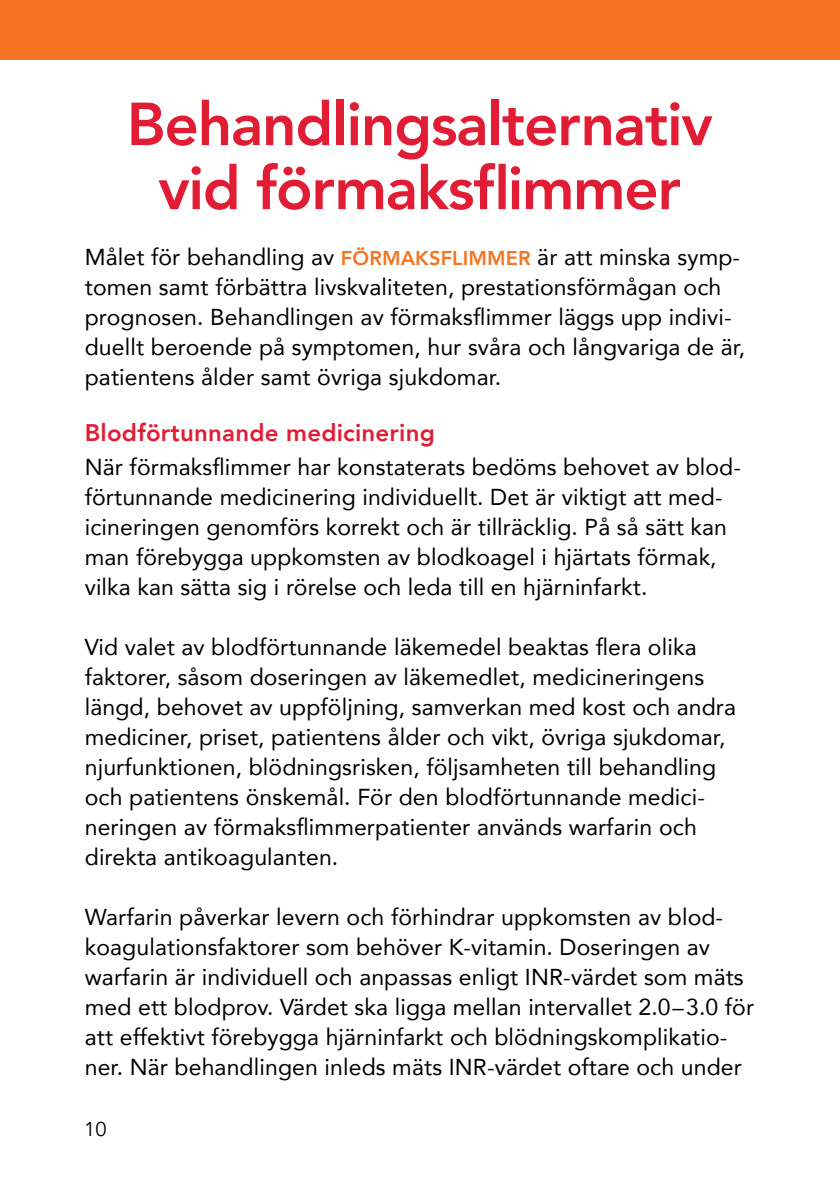
<style>
.page{position:relative;width:840px;height:1191px;background:#fff}
.page>*{position:absolute;margin:0;border:0;box-sizing:border-box;transform-origin:0 0}
.t1{font:800 60px/64px "Avenir";letter-spacing:-.02em;color:#e11d35;text-align:center}
.t2{font:800 24px "Avenir";letter-spacing:.01em;color:#e11d35}
.t3{font:23px/30px "Avenir";letter-spacing:.005em;color:#000}
.t4{font:20px "Avenir";color:#000}
.s1{font-weight:800;font-size:20px;color:#f47421}
</style>
<div class="page">
<div style="left:0;top:0;width:839px;height:60px;background:#f47421"></div>
<h1 class="t1" style="left:127px;top:92px;width:587px">Behandlingsalternativ vid förmaksflimmer</h1>
<p class="t3" style="left:85px;top:241px;width:661px">Målet för behandling av <span class="s1">FÖRMAKSFLIMMER</span> är att minska symp&shy;tomen samt förbättra livskvaliteten, prestationsförmågan och prognosen. Behandlingen av förmaksflimmer läggs upp indivi&shy;duellt beroende på symptomen, hur svåra och långvariga de är, patientens ålder samt övriga sjukdomar.</p>
<p class="t2" style="left:85px;top:414px;width:351px">Blodförtunnande medicinering</p>
<p class="t3" style="left:85px;top:451px;width:657px">När förmaksflimmer har konstaterats bedöms behovet av blod&shy;förtunnande medicinering individuellt. Det är viktigt att med&shy;icineringen genomförs korrekt och är tillräcklig. På så sätt kan man förebygga uppkomsten av blodkoagel i hjärtats förmak, vilka kan sätta sig i rörelse och leda till en hjärninfarkt.</p>
<p class="t3" style="left:85px;top:631px;width:652px">Vid valet av blodförtunnande läkemedel beaktas flera olika faktorer, såsom doseringen av läkemedlet, medicineringens längd, behovet av uppföljning, samverkan med kost och andra mediciner, priset, patientens ålder och vikt, övriga sjukdomar, njurfunktionen, blödningsrisken, följsamheten till behandling och patientens önskemål. För den blodförtunnande medici&shy;neringen av förmaksflimmerpatienter används warfarin och direkta antikoagulanten.</p>
<p class="t3" style="left:85px;top:901px;width:670px">Warfarin påverkar levern och förhindrar uppkomsten av blod&shy;koagulationsfaktorer som behöver K-vitamin. Doseringen av warfarin är individuell och anpassas enligt INR-värdet som mäts med ett blodprov. Värdet ska ligga mellan intervallet 2.0–3.0 för att effektivt förebygga hjärninfarkt och blödningskomplikatio&shy;ner. När behandlingen inleds mäts INR-värdet oftare och under</p>
<p class="t4" style="left:84px;top:1117px;width:24px">10</p>
</div>
